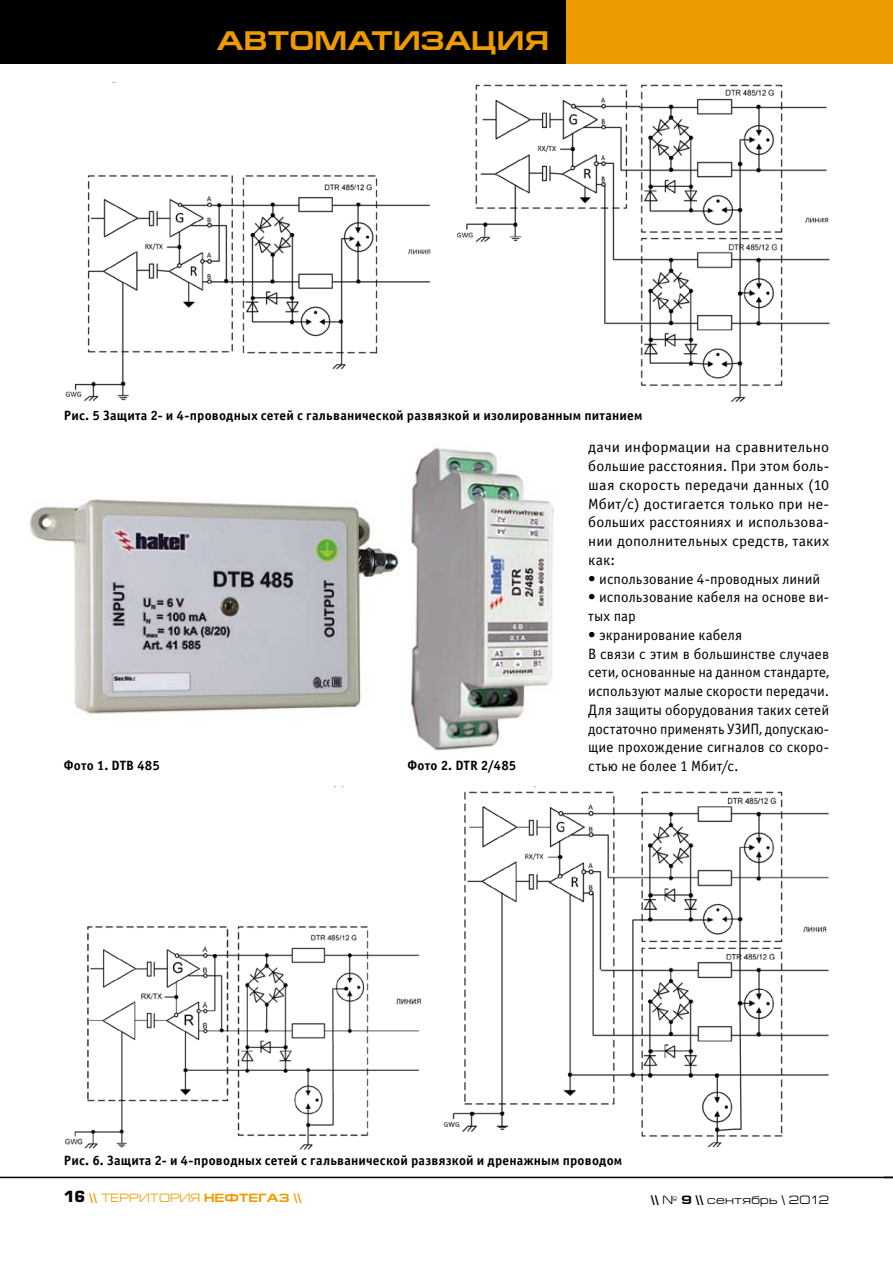
<style>
.page{position:relative;width:893px;height:1263px;background:#fff}
.page>*{position:absolute;margin:0;border:0;box-sizing:border-box;transform-origin:0 0}
.t1{font:700 27px "Europe Ext";color:#ee9b00}
.t2{font:15px/18.8px "Officina Sans C";letter-spacing:.005em;color:#000}
.t3{font:15px/18.8px "Officina Sans C";letter-spacing:.005em;color:#000;text-align:justify;scale:1.07 1}
.t4{font:700 13.5px "Officina Sans C";letter-spacing:.015em;color:#000}
.t5{font:700 12px "Europe Ext";color:#ee9b00}
.t6{font:12px "Europe Ext";letter-spacing:.02em;color:#000}
.s1{font-family:"Europe";font-size:15px;color:#000}
.s2{font-weight:400}
.s3{font-weight:700}
</style>
<div class="page">
<div style="left:0;top:0;width:893px;height:64px;background:#ee9b00"></div>
<div style="left:0;top:0;width:566px;height:64px;background:#000"></div>
<hr style="left:0;top:1177px;width:893px;height:1px;background:#000">
<img style="left:30px;top:499px;width:370px;height:215px">
<img style="left:65px;top:82px;width:764px;height:320px">
<img style="left:64px;top:786px;width:765px;height:364px">
<img style="left:407px;top:447px;width:147px;height:304px">
<h1 class="t1" style="left:217px;top:26px;width:333px">Автоматизация</h1>
<p class="t4" style="left:64px;top:408px;width:580px">Рис. 5 Защита 2- и 4-проводных сетей с гальванической развязкой и изолированным питанием</p>
<p class="t4" style="left:64px;top:758px;width:98px">Фото 1. DTB 485</p>
<p class="t4" style="left:407px;top:758px;width:110px">Фото 2. DTR 2/485</p>
<p class="t3" style="left:588px;top:438px;width:227px">дачи информации на сравнительно большие расстояния. При этом боль&shy;шая скорость передачи данных (10<br>Мбит/с) достигается только при не&shy;больших расстояниях и использова&shy;нии дополнительных средств, таких как:</p>
<p class="t2" style="left:588px;top:569px;width:234px">• использование 4-проводных линий</p>
<p class="t2" style="left:588px;top:588px;width:242px">• использование кабеля на основе ви&shy;тых пар</p>
<p class="t2" style="left:588px;top:626px;width:242px">• экранирование кабеля<br>В связи с этим в большинстве случаев сети, основанные на данном стандарте, используют малые скорости передачи.<br>Для защиты оборудования таких сетей достаточно применять УЗИП, допускаю&shy;щие прохождение сигналов со скоро&shy;стью не более 1 Мбит/с.</p>
<p class="t4" style="left:64px;top:1153px;width:560px">Рис. 6. Защита 2- и 4-проводных сетей с гальванической развязкой и дренажным проводом</p>
<p class="t5" style="left:64px;top:1191px;width:239px"><span class="s1">16</span> \\ <span class="s2">ТЕРРИТОРИЯ</span> НЕФТЕГАЗ \\</p>
<p class="t6" style="left:651px;top:1193px;width:180px"><span class="s3">\\</span> № <span class="s3">9 \\</span> сентябрь \ 2012</p>
</div>
